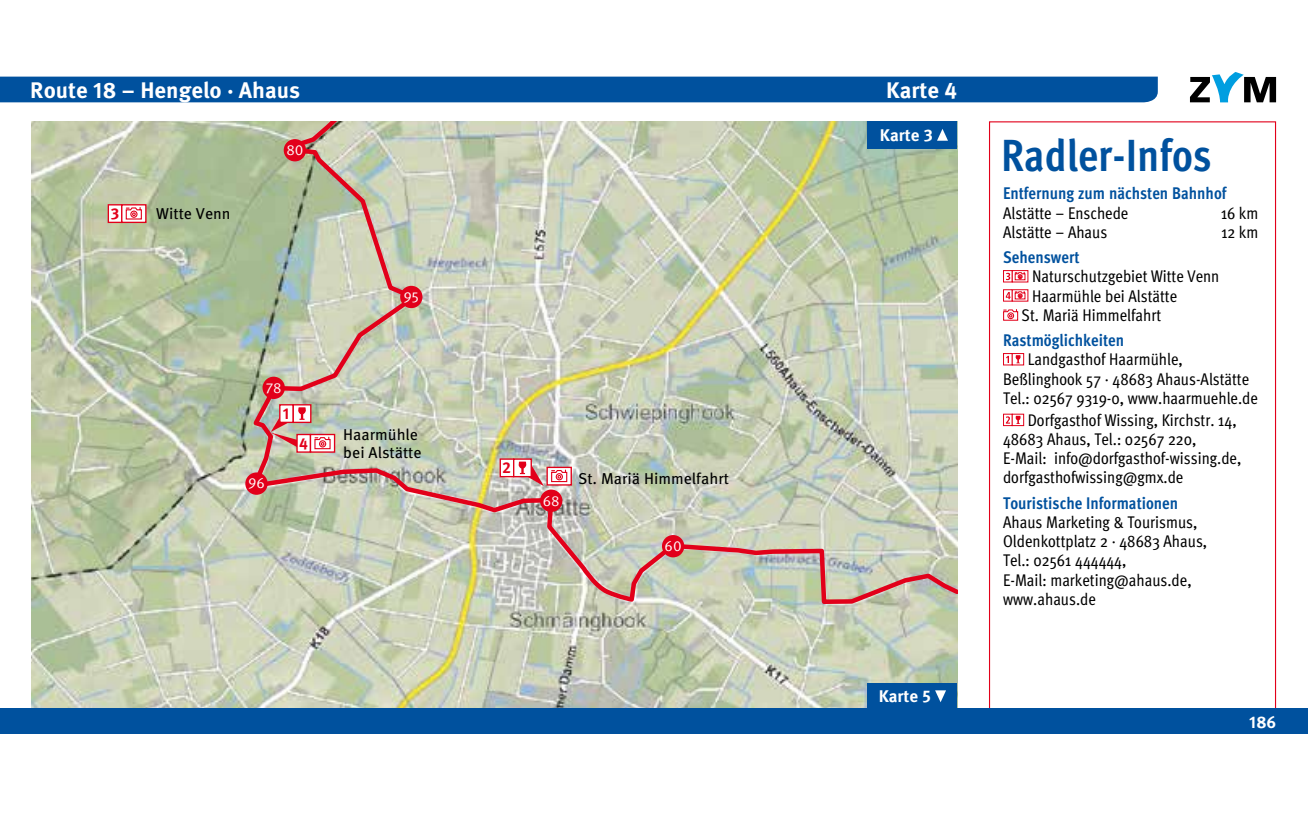
<style>
.page{position:relative;width:1308px;height:830px;background:#fff}
.page>*{position:absolute;margin:0;border:0;box-sizing:border-box;transform-origin:0 0}
.t1{font:700 condensed 45px "Meta OT";color:#00519e}
.t2{font:700 22.5px "Meta Pro";color:#fff}
.t3{font:condensed 16.88px/19.1px "Meta OT";color:#000}
.t4{font:700 condensed 16.88px "Meta OT";color:#00519e}
.t5{font:700 16.88px "Meta Pro";color:#fff}
.t6{font:15.75px/18px "Meta Pro";color:#000}
.t7{font:700 15.75px "Meta Pro";color:#e2001a}
.t8{font:14.62px "Meta Pro Norm";color:#fff}
</style>
<div class="page">
<img style="left:32px;top:121px;width:925px;height:587px">
<svg style="left:247px;top:121px;width:710px;height:542px;background:#c5c9b2"></svg>
<div style="left:989px;top:121px;width:287px;height:593px;background:#fff;border:1px solid #e2001a"></div>
<div style="left:1003px;top:270px;width:9px;height:12px;border:1px solid #e2001a"></div>
<svg style="left:1011px;top:270px;width:17px;height:12px"></svg>
<svg style="left:1006px;top:271px;width:19px;height:9px"></svg>
<div style="left:1003px;top:289px;width:9px;height:12px;border:1px solid #e2001a"></div>
<div style="left:1011px;top:289px;width:17px;height:12px;border:1px solid #e2001a"></div>
<svg style="left:1005px;top:290px;width:20px;height:9px"></svg>
<svg style="left:1003px;top:309px;width:15px;height:11px"></svg>
<div style="left:1003px;top:353px;width:9px;height:12px;border:1px solid #e2001a"></div>
<div style="left:1011px;top:353px;width:13px;height:12px;border:1px solid #e2001a"></div>
<svg style="left:1006px;top:355px;width:15px;height:8px"></svg>
<div style="left:1003px;top:413px;width:9px;height:13px;border:1px solid #e2001a"></div>
<div style="left:1011px;top:413px;width:13px;height:13px;border:1px solid #e2001a"></div>
<svg style="left:1006px;top:415px;width:15px;height:9px"></svg>
<div style="left:108px;top:204px;width:14px;height:19px;background:#fff;border:1px solid #e2001a"></div>
<div style="left:121px;top:204px;width:25px;height:19px;background:#fff;border:1px solid #e2001a"></div>
<svg style="left:125px;top:207px;width:17px;height:13px"></svg>
<div style="left:867px;top:121px;width:90px;height:28px;background:#00519e"></div>
<svg style="left:937px;top:129px;width:11px;height:12px"></svg>
<div style="left:867px;top:682px;width:90px;height:38px;background:#00519e"></div>
<svg style="left:935px;top:690px;width:11px;height:12px"></svg>
<div style="left:279px;top:404px;width:15px;height:19px;background:#fff;border:1px solid #e2001a"></div>
<div style="left:292px;top:404px;width:19px;height:19px;background:#fff;border:1px solid #e2001a"></div>
<div style="left:499px;top:458px;width:15px;height:19px;background:#fff;border:1px solid #e2001a"></div>
<div style="left:513px;top:458px;width:19px;height:19px;background:#fff;border:1px solid #e2001a"></div>
<svg style="left:514px;top:461px;width:30px;height:25px"></svg>
<svg style="left:296px;top:433px;width:15px;height:19px"></svg>
<svg style="left:310px;top:433px;width:25px;height:19px"></svg>
<svg style="left:271px;top:407px;width:60px;height:42px"></svg>
<svg style="left:546px;top:466px;width:26px;height:19px"></svg>
<svg style="left:550px;top:468px;width:18px;height:14px"></svg>
<div style="left:284px;top:139px;width:22px;height:22px;background:#e2001a;border-radius:50%"></div>
<div style="left:400px;top:286px;width:22px;height:22px;background:#e2001a;border-radius:50%"></div>
<div style="left:262px;top:376px;width:23px;height:23px;background:#e2001a;border-radius:50%"></div>
<div style="left:245px;top:472px;width:23px;height:22px;background:#e2001a;border-radius:50%"></div>
<div style="left:540px;top:489px;width:22px;height:22px;background:#e2001a;border-radius:50%"></div>
<div style="left:662px;top:534px;width:22px;height:23px;background:#e2001a;border-radius:50%"></div>
<div style="left:0;top:77px;width:1157px;height:25px;background:#00519e"></div>
<div style="left:0;top:708px;width:1307px;height:25px;background:#00519e"></div>
<svg style="left:1190px;top:102px;width:86px;height:1px"></svg>
<svg style="left:1190px;top:72px;width:86px;height:30px"></svg>
<h2 class="t2" style="left:30px;top:76px;width:271px">Route 18 – Hengelo · Ahaus</h2>
<h2 class="t2" style="left:886px;top:76px;width:72px">Karte 4</h2>
<p class="t7" style="left:111px;top:203px;width:10px">3</p>
<p class="t6" style="left:156px;top:205px;width:76px">Witte Venn</p>
<p class="t8" style="left:286px;top:139px;width:19px">80</p>
<p class="t8" style="left:266px;top:376px;width:17px">78</p>
<p class="t7" style="left:283px;top:403px;width:8px">1</p>
<p class="t8" style="left:248px;top:472px;width:18px">96</p>
<p class="t7" style="left:299px;top:433px;width:10px">4</p>
<p class="t8" style="left:403px;top:285px;width:17px">95</p>
<p class="t6" style="left:343px;top:425px;width:80px">Haarmühle bei Alstätte</p>
<p class="t7" style="left:502px;top:457px;width:10px">2</p>
<p class="t8" style="left:543px;top:489px;width:18px">68</p>
<p class="t6" style="left:578px;top:470px;width:152px">St. Mariä Himmelfahrt</p>
<p class="t8" style="left:664px;top:534px;width:19px">60</p>
<p class="t5" style="left:880px;top:124px;width:54px">Karte 3</p>
<p class="t5" style="left:878px;top:685px;width:54px">Karte 5</p>
<h1 class="t1" style="left:1001px;top:126px;width:212px">Radler-Infos</h1>
<p class="t4" style="left:1003px;top:183px;width:225px">Entfernung zum nächsten Bahnhof</p>
<p class="t3" style="left:1003px;top:202px;width:127px">Alstätte – Enschede</p>
<p class="t3" style="left:1221px;top:202px;width:39px">16 km</p>
<p class="t3" style="left:1003px;top:221px;width:106px">Alstätte – Ahaus</p>
<p class="t3" style="left:1221px;top:221px;width:38px">12 km</p>
<p class="t4" style="left:1003px;top:246px;width:78px">Sehenswert</p>
<p class="t3" style="left:1032px;top:266px;width:189px">Naturschutzgebiet Witte Venn</p>
<p class="t3" style="left:1032px;top:285px;width:147px">Haarmühle bei Alstätte</p>
<p class="t3" style="left:1021px;top:304px;width:141px">St. Mariä Himmelfahrt</p>
<p class="t4" style="left:1003px;top:329px;width:122px">Rastmöglichkeiten</p>
<p class="t3" style="left:1003px;top:349px;width:256px;text-indent:25px">Landgasthof Haarmühle,<br>Beßlinghook 57 · 48683 Ahaus-Alstätte<br>Tel.: 02567 9319-0, www.haarmuehle.de</p>
<p class="t3" style="left:1003px;top:410px;width:240px;text-indent:25px">Dorfgasthof Wissing, Kirchstr. 14, 48683 Ahaus, Tel.: 02567 220, E-Mail: info@dorfgasthof-wissing.de, dorfgasthofwissing@gmx.de</p>
<p class="t4" style="left:1003px;top:492px;width:177px">Touristische Informationen</p>
<p class="t3" style="left:1003px;top:511px;width:206px">Ahaus Marketing &amp; Tourismus,<br>Oldenkottplatz 2 · 48683 Ahaus,<br>Tel.: 02561 444444,<br>E-Mail: marketing@ahaus.de, www.ahaus.de</p>
<p class="t5" style="left:1249px;top:711px;width:28px">186</p>
</div>
